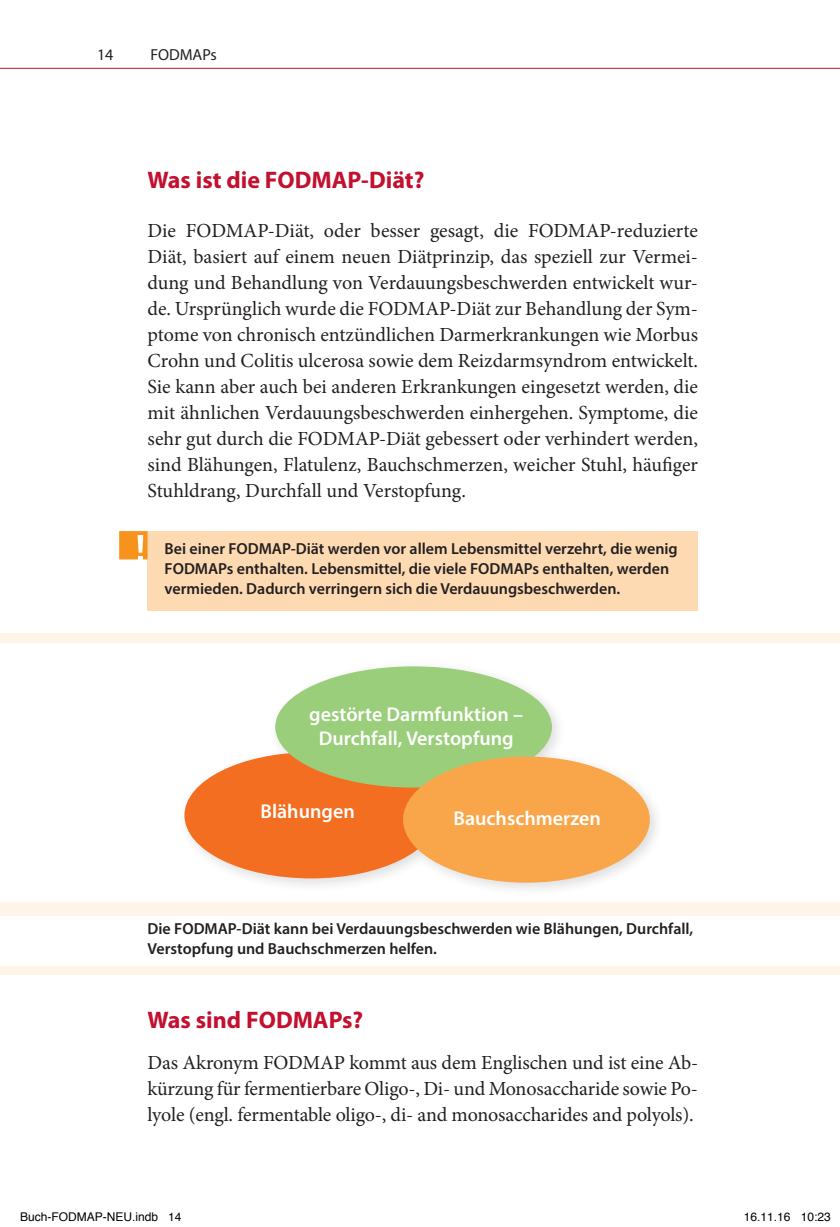
<style>
.page{position:relative;width:840px;height:1227px;background:#fff}
.page>*{position:absolute;margin:0;border:0;box-sizing:border-box;transform-origin:0 0}
.t1{font:700 24px "Myriad Pro";color:#c3102f}
.t2{font:20px/26px "Minion Pro";letter-spacing:-.01em;color:#231f20;text-align:justify}
.t3{font:600 20px/24px "Myriad Pro";color:#fff;text-align:center}
.t4{font:600 16px/20px "Myriad Pro";color:#231f20}
.t5{font:16px "Myriad Pro";color:#231f20}
.t6{font:12px "Helvetica";color:#000}
</style>
<div class="page">
<hr style="left:0;top:68px;width:839px;height:1px;background:#c3102f">
<div style="left:0;top:633px;width:839px;height:341px;background:#fef4e8"></div>
<div style="left:147px;top:531px;width:550px;height:79px;background:#fedab3"></div>
<svg style="left:119px;top:531px;width:28px;height:28px"></svg>
<div style="left:0;top:643px;width:839px;height:258px;background:#fff"></div>
<div style="left:178px;top:660px;width:486px;height:237px;background:#231f20;opacity:.15"></div>
<div style="left:184px;top:752px;width:253px;height:126px;background:#f36e21;border-radius:50%"></div>
<div style="left:275px;top:666px;width:276px;height:121px;background:#9ace7b;border-radius:50%"></div>
<div style="left:403px;top:756px;width:246px;height:126px;background:#f9a64a;border-radius:50%"></div>
<div style="left:0;top:916px;width:839px;height:49px;background:#fff"></div>
<p class="t5" style="left:97px;top:45px;width:18px">14</p>
<p class="t5" style="left:150px;top:45px;width:68px">FODMAPs</p>
<p class="t1" style="left:147px;top:164px;width:278px">Was ist die FODMAP-Diät?</p>
<p class="t2" style="left:147px;top:217px;width:552px">Die FODMAP-Diät, oder besser gesagt, die FODMAP-reduzierte Diät, basiert auf einem neuen Diätprinzip, das speziell zur Vermei&shy;dung und Behandlung von Verdauungsbeschwerden entwickelt wur&shy;de. Ursprünglich wurde die FODMAP-Diät zur Behandlung der Sym&shy;ptome von chronisch entzündlichen Darmerkrankungen wie Morbus Crohn und Colitis ulcerosa sowie dem Reizdarmsyndrom entwickelt.<br>Sie kann aber auch bei anderen Erkrankungen eingesetzt werden, die mit ähnlichen Verdauungsbeschwerden einhergehen. Symptome, die sehr gut durch die FODMAP-Diät gebessert oder verhindert werden, sind Blähungen, Flatulenz, Bauchschmerzen, weicher Stuhl, häufiger Stuhldrang, Durchfall und Verstopfung.</p>
<p class="t4" style="left:164px;top:538px;width:514px">Bei einer FODMAP-Diät werden vor allem Lebensmittel verzehrt, die wenig<br>FODMAPs enthalten. Lebensmittel, die viele FODMAPs enthalten, werden vermieden. Dadurch verringern sich die Verdauungsbeschwerden.</p>
<p class="t3" style="left:309px;top:702px;width:215px">gestörte Darmfunktion –<br>Durchfall, Verstopfung</p>
<p class="t3" style="left:260px;top:798px;width:96px">Blähungen</p>
<p class="t3" style="left:453px;top:806px;width:149px">Bauchschmerzen</p>
<p class="t4" style="left:147px;top:917px;width:547px">Die FODMAP-Diät kann bei Verdauungsbeschwerden wie Blähungen, Durchfall,<br>Verstopfung und Bauchschmerzen helfen.</p>
<p class="t1" style="left:147px;top:1003px;width:217px">Was sind FODMAPs?</p>
<p class="t2" style="left:147px;top:1049px;width:551px">Das Akronym FODMAP kommt aus dem Englischen und ist eine Ab&shy;kürzung für fermentierbare Oligo-, Di- und Monosaccharide sowie Po&shy;lyole (engl. fermentable oligo-, di- and monosaccharides and polyols).</p>
<p class="t6" style="left:20px;top:1207px;width:163px">Buch-FODMAP-NEU.indb 14</p>
<p class="t6" style="left:743px;top:1207px;width:88px">16.11.16 10:23</p>
</div>
